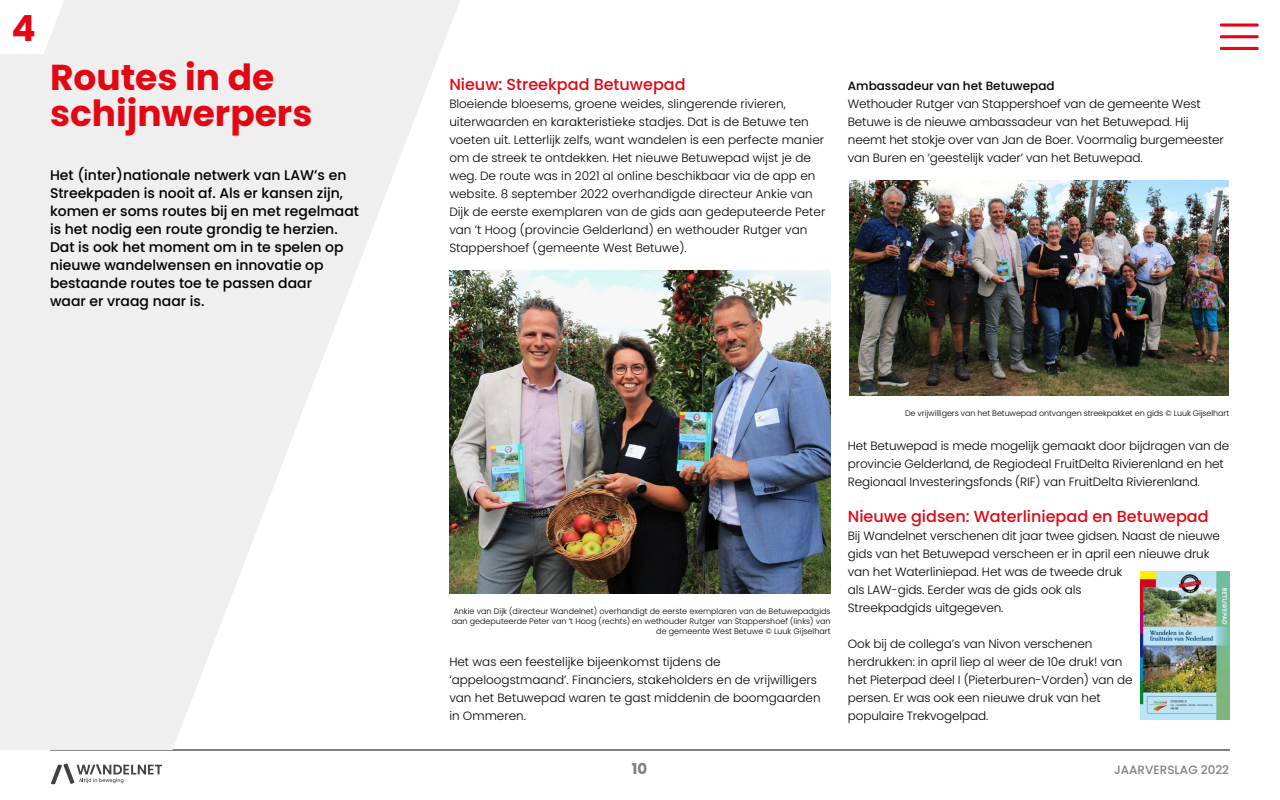
<style>
.page{position:relative;width:1280px;height:800px;background:#fff}
.page>*{position:absolute;margin:0;border:0;box-sizing:border-box;transform-origin:0 0}
.Hoofdstuktitel{font:700 36px "Poppins";color:#e30613}
.Kop_alinea{font:500 16px "Poppins";color:#e30613}
.t1{font:700 15px "Poppins";color:#808080}
.Inleiding_hoofdstuk{font:500 14px/18px "Poppins";color:#000}
.Platte_tekst{font:300 12px/18px "Poppins";letter-spacing:-.01em;color:#000}
.Subkop_alinea{font:500 12px "Poppins";color:#000}
.t2{font:500 12px "Poppins";color:#808080}
.Fotobijschriften{font:300 8px/10px "Poppins";color:#000;text-align:right}
</style>
<div class="page">
<svg style="left:1220px;top:47px;width:39px;height:3px"></svg>
<svg style="left:1220px;top:23px;width:39px;height:4px"></svg>
<svg style="left:1220px;top:35px;width:39px;height:3px"></svg>
<hr style="left:50px;top:750px;width:1180px;height:1px;background:#000">
<svg style="left:51px;top:764px;width:111px;height:20px"></svg>
<svg style="left:0;top:0;width:460px;height:750px;fill:#eeefee"></svg>
<svg style="left:0;top:0;width:64px;height:54px"></svg>
<img style="left:449px;top:270px;width:382px;height:324px">
<img style="left:849px;top:180px;width:379px;height:216px">
<img style="left:1141px;top:572px;width:88px;height:148px">
<p class="Hoofdstuktitel" style="left:12px;top:8px;width:26px">4</p>
<p class="Hoofdstuktitel" style="left:50px;top:57px;width:226px">Routes in de</p>
<p class="Hoofdstuktitel" style="left:50px;top:93px;width:264px">schijnwerpers</p>
<p class="Inleiding_hoofdstuk" style="left:50px;top:166px;width:311px">Het (inter)nationale netwerk van LAW’s en Streekpaden is nooit af. Als er kansen zijn, komen er soms routes bij en met regelmaat is het nodig een route grondig te herzien.<br>Dat is ook het moment om in te spelen op nieuwe wandelwensen en innovatie op bestaande routes toe te passen daar<br>waar er vraag naar is.</p>
<p class="Kop_alinea" style="left:449px;top:75px;width:238px">Nieuw: Streekpad Betuwepad</p>
<p class="Platte_tekst" style="left:449px;top:95px;width:378px">Bloeiende bloesems, groene weides, slingerende rivieren, uiterwaarden en karakteristieke stadjes. Dat is de Betuwe ten voeten uit. Letterlijk zelfs, want wandelen is een perfecte manier om de streek te ontdekken. Het nieuwe Betuwepad wijst je de weg. De route was in 2021 al online beschikbaar via de app en website. 8 september 2022 overhandigde directeur Ankie van Dijk de eerste exemplaren van de gids aan gedeputeerde Peter van ’t Hoog (provincie Gelderland) en wethouder Rutger van Stappershoef (gemeente West Betuwe).</p>
<p class="Subkop_alinea" style="left:848px;top:79px;width:208px">Ambassadeur van het Betuwepad</p>
<p class="Platte_tekst" style="left:848px;top:95px;width:377px">Wethouder Rutger van Stappershoef van de gemeente West Betuwe is de nieuwe ambassadeur van het Betuwepad. Hij neemt het stokje over van Jan de Boer. Voormalig burgemeester van Buren en ‘geestelijk vader’ van het Betuwepad.</p>
<p class="Fotobijschriften" style="left:452px;top:606px;width:380px">Ankie van Dijk (directeur Wandelnet) overhandigt de eerste exemplaren van de Betuwepadgids aan gedeputeerde Peter van ’t Hoog (rechts) en wethouder Rutger van Stappershoef (links) van de gemeente West Betuwe © Luuk Gijselhart</p>
<p class="Platte_tekst" style="left:449px;top:653px;width:373px">Het was een feestelijke bijeenkomst tijdens de ‘appeloogstmaand’. Financiers, stakeholders en de vrijwilligers van het Betuwepad waren te gast middenin de boomgaarden in Ommeren.</p>
<p class="Fotobijschriften" style="left:905px;top:408px;width:326px">De vrijwilligers van het Betuwepad ontvangen streekpakket en gids © Luuk Gijselhart</p>
<p class="Platte_tekst" style="left:848px;top:437px;width:383px">Het Betuwepad is mede mogelijk gemaakt door bijdragen van de provincie Gelderland, de Regiodeal FruitDelta Rivierenland en het<br>Regionaal Investeringsfonds (RIF) van FruitDelta Rivierenland.</p>
<p class="Kop_alinea" style="left:848px;top:507px;width:362px">Nieuwe gidsen: Waterliniepad en Betuwepad</p>
<p class="Platte_tekst" style="left:848px;top:527px;width:374px">Bij Wandelnet verschenen dit jaar twee gidsen. Naast de nieuwe gids van het Betuwepad verscheen er in april een nieuwe druk van het Waterliniepad. Het was de tweede druk<br>als LAW-gids. Eerder was de gids ook als<br>Streekpadgids uitgegeven.</p>
<p class="Platte_tekst" style="left:848px;top:635px;width:286px">Ook bij de collega’s van Nivon verschenen herdrukken: in april liep al weer de 10e druk! van het Pieterpad deel I (Pieterburen-Vorden) van de persen. Er was ook een nieuwe druk van het populaire Trekvogelpad.</p>
<p class="t1" style="left:632px;top:760px;width:17px">10</p>
<p class="t2" style="left:1114px;top:763px;width:117px">JAARVERSLAG 2022</p>
</div>
